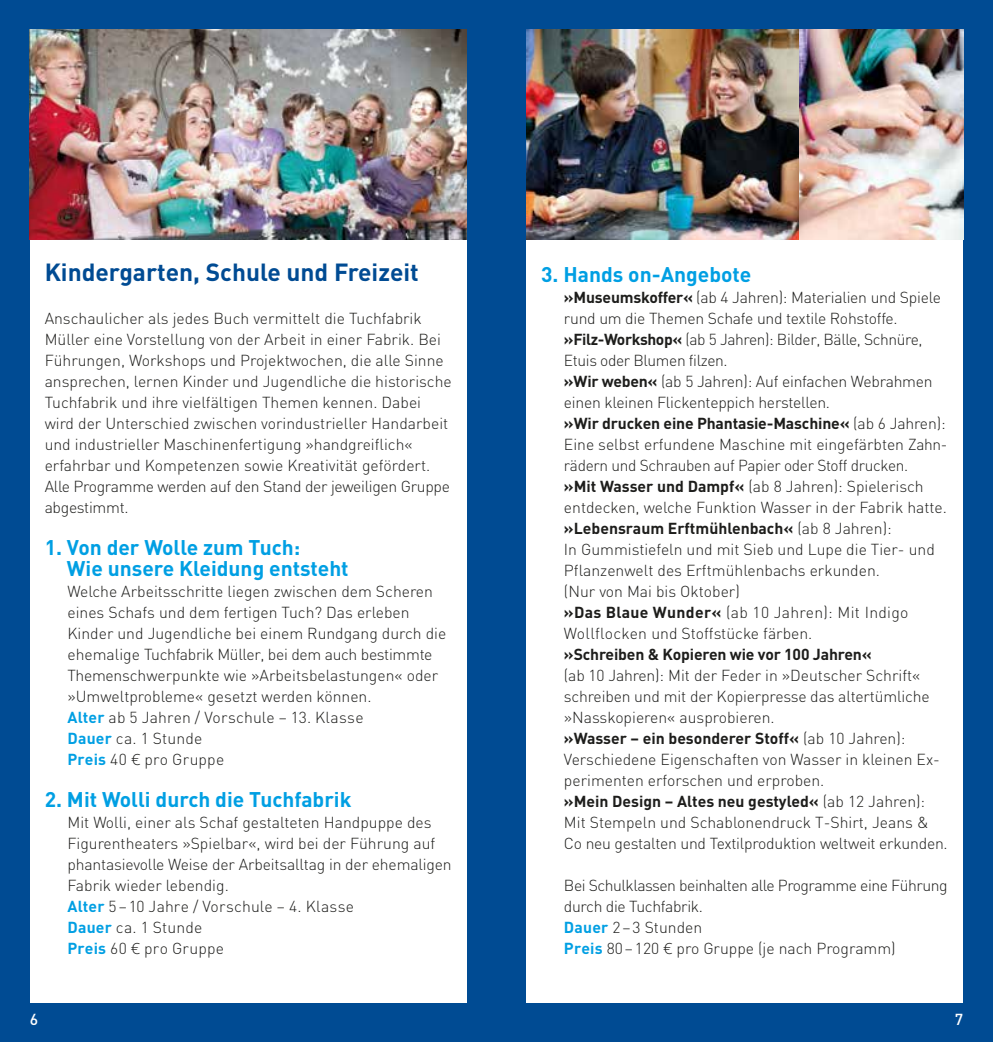
<style>
.page{position:relative;width:993px;height:1042px;background:#fff}
.page>*{position:absolute;margin:0;border:0;box-sizing:border-box;transform-origin:0 0}
.t1{font:700 24.5px "DIN";color:#004b93}
.t2{font:700 21px/21px "DIN";color:#009fe3}
.t3{font:300 15.75px/21px "DIN";color:#1d1d1b}
.t4{font:300 15.75px/21px "DIN";letter-spacing:-.03em;color:#1d1d1b}
.t5{font:700 15.75px "DIN";letter-spacing:-.01em;color:#1d1d1b}
.t6{font:500 15.75px "DIN";color:#fff}
.s1{font-weight:700}
.s2{font-weight:700;color:#009fe3}
.s3{font-family:"Akkurat Light Pro";font-weight:400}
</style>
<div class="page">
<div style="left:0;top:0;width:992px;height:1042px;background:#004b93"></div>
<div style="left:30px;top:240px;width:436px;height:762px;background:#fff"></div>
<img style="left:30px;top:30px;width:436px;height:210px">
<div style="left:526px;top:240px;width:436px;height:762px;background:#fff"></div>
<img style="left:526px;top:30px;width:273px;height:210px">
<img style="left:799px;top:30px;width:163px;height:210px">
<h1 class="t1" style="left:45px;top:256px;width:375px">Kindergarten, Schule und Freizeit</h1>
<h2 class="t2" style="left:541px;top:263px;width:212px">3. Hands on-Angebote</h2>
<p class="t3" style="left:563px;top:286px;width:385px"><span class="s1">»Museumskoffer«</span> (ab 4 Jahren): Materialien und Spiele rund um die Themen Schafe und textile Rohstoffe. <span class="s1">»Filz-Workshop«</span> (ab 5 Jahren): Bilder, Bälle, Schnüre, Etuis oder Blumen filzen.<br><span class="s1">»Wir weben«</span> (ab 5 Jahren): Auf einfachen Webrahmen einen kleinen Flickenteppich herstellen.<br><span class="s1">»Wir drucken eine Phantasie-Maschine«</span> (ab 6 Jahren):<br>Eine selbst erfundene Maschine mit eingefärbten Zahn&shy;rädern und Schrauben auf Papier oder Stoff drucken.<br><span class="s1">»Mit Wasser und Dampf«</span> (ab 8 Jahren): Spielerisch entdecken, welche Funktion Wasser in der Fabrik hatte. <span class="s1">»Lebensraum Erftmühlenbach«</span> (ab 8 Jahren):<br>In Gummistiefeln und mit Sieb und Lupe die Tier- und Pflanzenwelt des Erftmühlenbachs erkunden.<br>(Nur von Mai bis Oktober)<br><span class="s1">»Das Blaue Wunder«</span> (ab 10 Jahren): Mit Indigo Wollflocken und Stoffstücke färben.</p>
<p class="t5" style="left:563px;top:644px;width:309px">»Schreiben &amp; Kopieren wie vor 100 Jahren«</p>
<p class="t3" style="left:563px;top:664px;width:385px">(ab 10 Jahren): Mit der Feder in »Deutscher Schrift« schreiben und mit der Kopierpresse das altertümliche »Nasskopieren« ausprobieren.<br><span class="s1">»Wasser – ein besonderer Stoff«</span> (ab 10 Jahren):<br>Verschiedene Eigenschaften von Wasser in kleinen Ex&shy;perimenten erforschen und erproben.<br><span class="s1">»Mein Design – Altes neu gestyled«</span> (ab 12 Jahren):<br>Mit Stempeln und Schablonendruck T-Shirt, Jeans &amp; Co neu gestalten und Textilproduktion weltweit erkunden.</p>
<p class="t4" style="left:563px;top:874px;width:385px">Bei Schulklassen beinhalten alle Programme eine Führung durch die Tuchfabrik.<br><span class="s2">Dauer</span> 2–3 Stunden<br><span class="s2">Preis</span> 80–120 <span class="s3">€</span> pro Gruppe (je nach Programm)</p>
<p class="t3" style="left:45px;top:307px;width:408px">Anschaulicher als jedes Buch vermittelt die Tuchfabrik Müller eine Vorstellung von der Arbeit in einer Fabrik. Bei Führungen, Workshops und Projektwochen, die alle Sinne ansprechen, lernen Kinder und Jugendliche die historische Tuchfabrik und ihre vielfältigen Themen kennen. Dabei wird der Unterschied zwischen vorindustrieller Handarbeit und industrieller Maschinenfertigung »handgreiflich« erfahrbar und Kompetenzen sowie Kreativität gefördert.<br>Alle Programme werden auf den Stand der jeweiligen Gruppe abgestimmt.</p>
<h2 class="t2" style="left:67px;top:536px;width:283px;text-indent:-22px">1. Von der Wolle zum Tuch:<br>Wie unsere Kleidung entsteht</h2>
<p class="t3" style="left:67px;top:580px;width:380px">Welche Arbeitsschritte liegen zwischen dem Scheren eines Schafs und dem fertigen Tuch? Das erleben Kinder und Jugendliche bei einem Rundgang durch die ehemalige Tuchfabrik Müller, bei dem auch bestimmte Themenschwerpunkte wie »Arbeitsbelastungen« oder »Umweltprobleme« gesetzt werden können.<br><span class="s2">Alter</span> ab 5 Jahren / Vorschule – 13. Klasse<br><span class="s2">Dauer</span> ca. 1 Stunde<br><span class="s2">Preis</span> 40 <span class="s3">€</span> pro Gruppe</p>
<h2 class="t2" style="left:45px;top:788px;width:308px">2. Mit Wolli durch die Tuchfabrik</h2>
<p class="t3" style="left:67px;top:811px;width:386px">Mit Wolli, einer als Schaf gestalteten Handpuppe des Figurentheaters »Spielbar«, wird bei der Führung auf phantasievolle Weise der Arbeitsalltag in der ehemaligen Fabrik wieder lebendig.<br><span class="s2">Alter</span> 5–10 Jahre / Vorschule – 4. Klasse<br><span class="s2">Dauer</span> ca. 1 Stunde<br><span class="s2">Preis</span> 60 <span class="s3">€</span> pro Gruppe</p>
<p class="t6" style="left:30px;top:1009px;width:10px">6</p>
<p class="t6" style="left:954px;top:1009px;width:10px">7</p>
</div>
